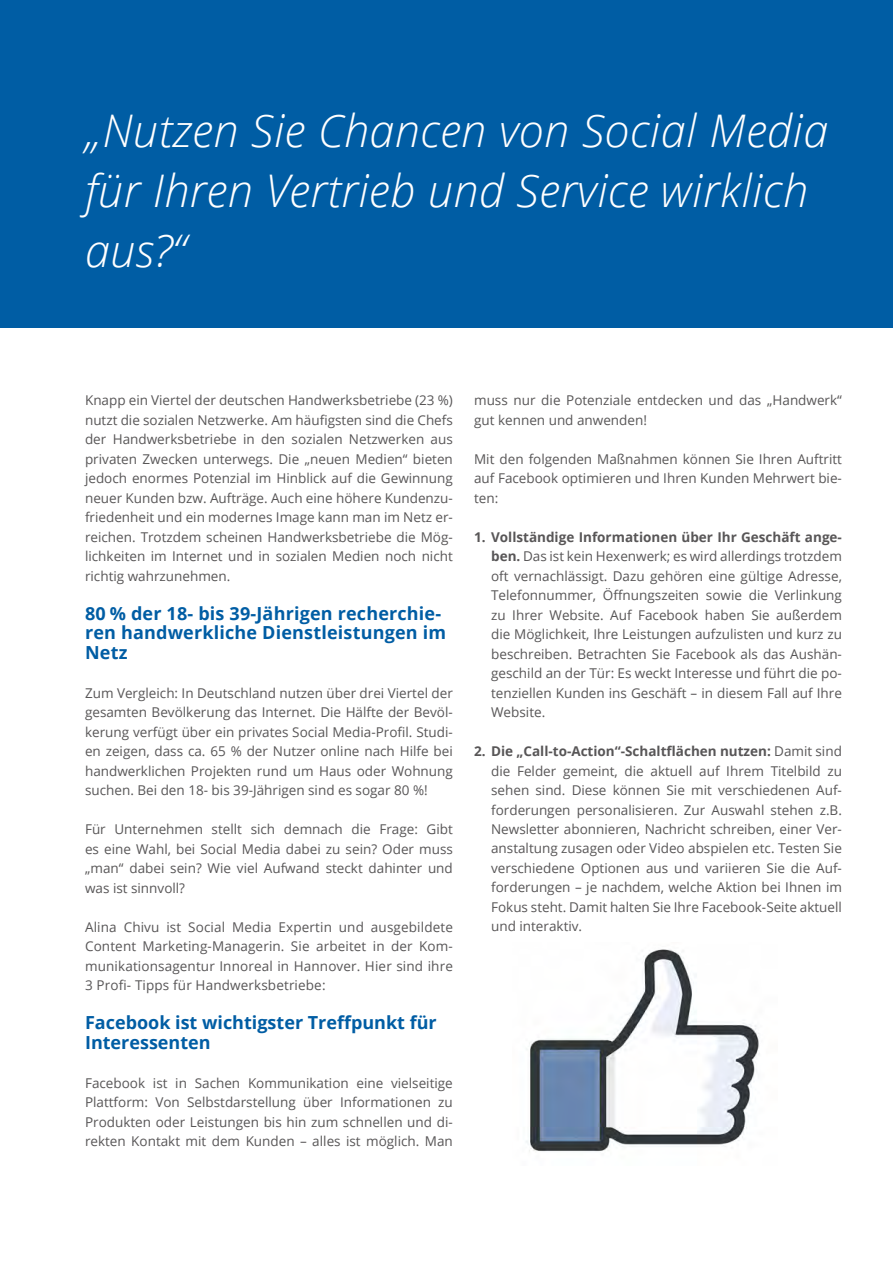
<style>
.page{position:relative;width:893px;height:1263px;background:#fff}
.page>*{position:absolute;margin:0;border:0;box-sizing:border-box;transform-origin:0 0}
.t1{font:italic 300 45px/60px "Open Sans";letter-spacing:.01em;color:#fff}
.t2{font:700 18px/19.5px "Open Sans";letter-spacing:.01em;color:#005da4}
.t3{font:13.5px/19.5px "Open Sans";color:#585657;text-align:justify}
.s1{font-weight:700}
</style>
<div class="page">
<div style="left:0;top:0;width:893px;height:327px;background:#005da4"></div>
<img style="left:526px;top:949px;width:233px;height:203px">
<h1 class="t1" style="left:85px;top:99px;width:745px">„Nutzen Sie Chancen von Social Media für Ihren Vertrieb und Service wirklich aus?“</h1>
<p class="t3" style="left:85px;top:390px;width:369px">Knapp ein Viertel der deutschen Handwerksbetriebe (23 %) nutzt die sozialen Netzwerke. Am häufigsten sind die Chefs der Handwerksbetriebe in den sozialen Netzwerken aus privaten Zwecken unterwegs. Die „neuen Medien“ bieten jedoch enormes Potenzial im Hinblick auf die Gewinnung neuer Kunden bzw. Aufträge. Auch eine höhere Kundenzu&shy;friedenheit und ein modernes Image kann man im Netz er&shy;reichen. Trotzdem scheinen Handwerksbetriebe die Mög&shy;lichkeiten im Internet und in sozialen Medien noch nicht richtig wahrzunehmen.</p>
<h2 class="t2" style="left:85px;top:603px;width:363px">80 % der 18- bis 39-Jährigen recherchie&shy;ren handwerkliche Dienstleistungen im<br>Netz</h2>
<p class="t3" style="left:85px;top:682px;width:369px">Zum Vergleich: In Deutschland nutzen über drei Viertel der gesamten Bevölkerung das Internet. Die Hälfte der Bevöl&shy;kerung verfügt über ein privates Social Media-Profil. Studi&shy;en zeigen, dass ca. 65 % der Nutzer online nach Hilfe bei handwerklichen Projekten rund um Haus oder Wohnung suchen. Bei den 18- bis 39-Jährigen sind es sogar 80 %!</p>
<p class="t3" style="left:85px;top:819px;width:369px">Für Unternehmen stellt sich demnach die Frage: Gibt es eine Wahl, bei Social Media dabei zu sein? Oder muss „man“ dabei sein? Wie viel Aufwand steckt dahinter und was ist sinnvoll?</p>
<p class="t3" style="left:85px;top:916px;width:369px">Alina Chivu ist Social Media Expertin und ausgebildete Content Marketing-Managerin. Sie arbeitet in der Kom&shy;munikationsagentur Innoreal in Hannover. Hier sind ihre 3 Profi- Tipps für Handwerksbetriebe:</p>
<h2 class="t2" style="left:85px;top:1012px;width:353px">Facebook ist wichtigster Treffpunkt für<br>Interessenten</h2>
<p class="t3" style="left:85px;top:1073px;width:369px">Facebook ist in Sachen Kommunikation eine vielseitige Plattform: Von Selbstdarstellung über Informationen zu Produkten oder Leistungen bis hin zum schnellen und di&shy;rekten Kontakt mit dem Kunden – alles ist möglich. Man</p>
<p class="t3" style="left:474px;top:390px;width:369px">muss nur die Potenziale entdecken und das „Handwerk“ gut kennen und anwenden!</p>
<p class="t3" style="left:474px;top:448px;width:369px">Mit den folgenden Maßnahmen können Sie Ihren Auftritt auf Facebook optimieren und Ihren Kunden Mehrwert bie&shy;ten:</p>
<p class="t3" style="left:491px;top:526px;width:352px;text-indent:-17px"><span class="s1">1. Vollständige Informationen über Ihr Geschäft ange&shy;ben.</span> Das ist kein Hexenwerk; es wird allerdings trotzdem oft vernachlässigt. Dazu gehören eine gültige Adresse, Telefonnummer, Öffnungszeiten sowie die Verlinkung zu Ihrer Website. Auf Facebook haben Sie außerdem die Möglichkeit, Ihre Leistungen aufzulisten und kurz zu beschreiben. Betrachten Sie Facebook als das Aushän&shy;geschild an der Tür: Es weckt Interesse und führt die po&shy;tenziellen Kunden ins Geschäft – in diesem Fall auf Ihre Website.</p>
<p class="t3" style="left:491px;top:741px;width:352px;text-indent:-17px"><span class="s1">2. Die „Call-to-Action“-Schaltflächen nutzen:</span> Damit sind die Felder gemeint, die aktuell auf Ihrem Titelbild zu sehen sind. Diese können Sie mit verschiedenen Auf&shy;forderungen personalisieren. Zur Auswahl stehen z.B.<br>Newsletter abonnieren, Nachricht schreiben, einer Ver&shy;anstaltung zusagen oder Video abspielen etc. Testen Sie verschiedene Optionen aus und variieren Sie die Auf&shy;forderungen – je nachdem, welche Aktion bei Ihnen im Fokus steht. Damit halten Sie Ihre Facebook-Seite aktuell und interaktiv.</p>
</div>
